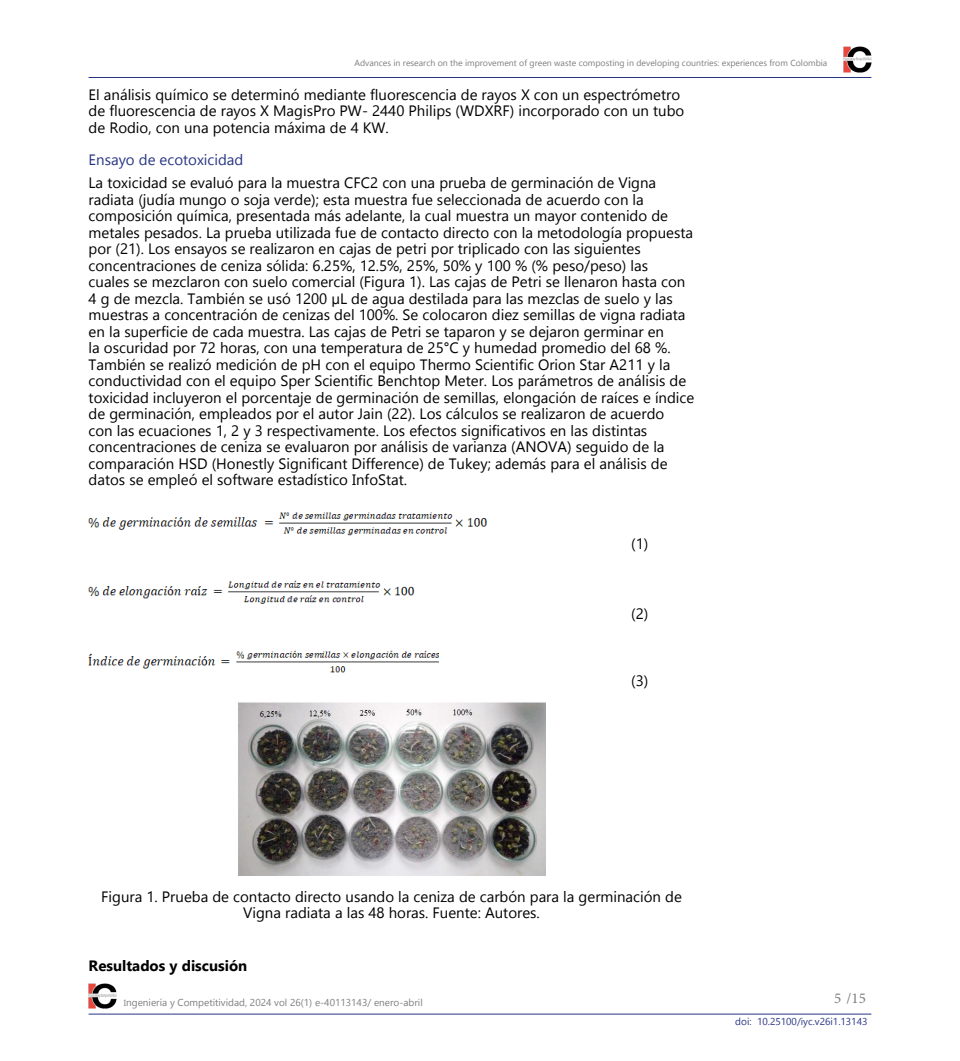
<style>
.page{position:relative;width:960px;height:1061px;background:#fff}
.page>*{position:absolute;margin:0;border:0;box-sizing:border-box;transform-origin:0 0}
.t1{font:15px/16.5px "Gadugi";color:#000}
.t2{font:15px "Gadugi";color:#283583}
.t3{font:700 15px "Gadugi";color:#000}
.t4{font:15px "Minion Pro";color:#7e7e7d}
.t5{font:10px "Gadugi";color:#7e7e7d}
.t6{font:10px "Gadugi";color:#283583}
.t7{font:8.75px "Gadugi";color:#7e7e7d}
.s1{font-size:8.75px}
</style>
<div class="page">
<hr style="left:89px;top:77px;width:782px;height:1px;background:#283583">
<hr style="left:89px;top:1014px;width:782px;height:1px;background:#283583">
<img style="left:89px;top:983px;width:28px;height:26px">
<img style="left:843px;top:47px;width:28px;height:25px">
<img style="left:89px;top:512px;width:397px;height:24px">
<img style="left:89px;top:581px;width:325px;height:23px">
<img style="left:89px;top:650px;width:349px;height:23px">
<img style="left:238px;top:703px;width:307px;height:172px">
<p class="t7" style="left:354px;top:58px;width:474px">Advances in research on the improvement of green waste composting in developing countries: experiences from Colombia</p>
<p class="t1" style="left:89px;top:86px;width:597px">El análisis químico se determinó mediante fluorescencia de rayos X con un espectrómetro de fluorescencia de rayos X MagisPro PW- 2440 Philips (WDXRF) incorporado con un tubo de Rodio, con una potencia máxima de 4 KW.</p>
<p class="t2" style="left:89px;top:151px;width:156px">Ensayo de ecotoxicidad</p>
<p class="t1" style="left:89px;top:174px;width:607px">La toxicidad se evaluó para la muestra CFC2 con una prueba de germinación de Vigna radiata (judía mungo o soja verde); esta muestra fue seleccionada de acuerdo con la composición química, presentada más adelante, la cual muestra un mayor contenido de metales pesados. La prueba utilizada fue de contacto directo con la metodología propuesta por (21). Los ensayos se realizaron en cajas de petri por triplicado con las siguientes concentraciones de ceniza sólida: 6.25%, 12.5%, 25%, 50% y 100 % (% peso/peso) las<br>cuales se mezclaron con suelo comercial (Figura 1). Las cajas de Petri se llenaron hasta con 4 g de mezcla. También se usó 1200 µL de agua destilada para las mezclas de suelo y las muestras a concentración de cenizas del 100%. Se colocaron diez semillas de vigna radiata en la superficie de cada muestra. Las cajas de Petri se taparon y se dejaron germinar en<br>la oscuridad por 72 horas, con una temperatura de 25°C y humedad promedio del 68 %.<br>También se realizó medición de pH con el equipo Thermo Scientific Orion Star A211 y la conductividad con el equipo Sper Scientific Benchtop Meter. Los parámetros de análisis de toxicidad incluyeron el porcentaje de germinación de semillas, elongación de raíces e índice de germinación, empleados por el autor Jain (22). Los cálculos se realizaron de acuerdo<br>con las ecuaciones 1, 2 y 3 respectivamente. Los efectos significativos en las distintas concentraciones de ceniza se evaluaron por análisis de varianza (ANOVA) seguido de la comparación HSD (Honestly Significant Difference) de Tukey; además para el análisis de datos se empleó el software estadístico InfoStat.</p>
<p class="t1" style="left:631px;top:535px;width:19px">(1)</p>
<p class="t1" style="left:631px;top:605px;width:19px">(2)</p>
<p class="t1" style="left:631px;top:673px;width:19px">(3)</p>
<p class="t1" style="left:101px;top:888px;width:582px;text-align:center">Figura 1. Prueba de contacto directo usando la ceniza de carbón para la germinación de<br>Vigna radiata a las 48 horas. Fuente: Autores.</p>
<p class="t3" style="left:89px;top:957px;width:160px">Resultados y discusión</p>
<p class="t5" style="left:124px;top:996px;width:300px"><span class="s1">I</span>ngeniería y Competitividad, 2024 vol 26(1) e-40113143/ enero-abril</p>
<p class="t4" style="left:834px;top:988px;width:33px">5 /15</p>
<p class="t6" style="left:735px;top:1016px;width:134px">doi: 10.25100/iyc.v26i1.13143</p>
</div>
